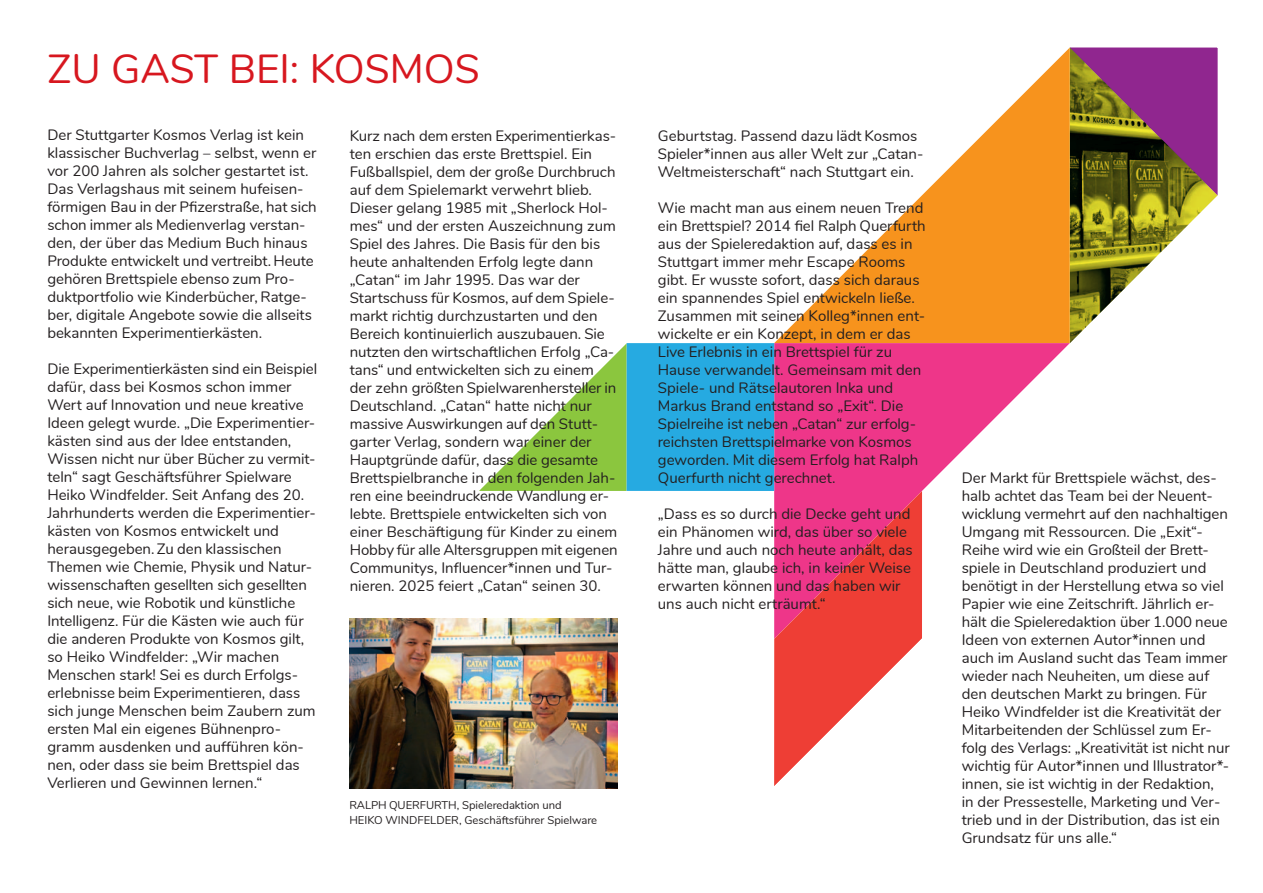
<style>
.page{position:relative;width:1263px;height:893px;background:#fff}
.page>*{position:absolute;margin:0;border:0;box-sizing:border-box;transform-origin:0 0}
.t1{font:40.5px "Nunito";color:#d7171f}
.t2{font:15px/18px "Nunito";color:#231f20}
.t3{font:11.25px/15px "Nunito";color:#231f20}
</style>
<div class="page">
<svg style="left:774px;top:48px;width:296px;height:295px"></svg>
<svg style="left:774px;top:343px;width:296px;height:148px;fill:#ee3689"></svg>
<div style="left:626px;top:343px;width:148px;height:148px;background:#26aae1"></div>
<svg style="left:479px;top:344px;width:147px;height:147px"></svg>
<svg style="left:774px;top:491px;width:148px;height:295px"></svg>
<img style="left:349px;top:619px;width:268px;height:170px">
<img style="left:1070px;top:47px;width:148px;height:296px">
<h1 class="t1" style="left:47px;top:47px;width:434px">ZU GAST BEI: KOSMOS</h1>
<p class="t2" style="left:47px;top:126px;width:271px">Der Stuttgarter Kosmos Verlag ist kein klassischer Buchverlag – selbst, wenn er vor 200 Jahren als solcher gestartet ist.<br>Das Verlagshaus mit seinem hufeisen&shy;förmigen Bau in der Pfizerstraße, hat sich schon immer als Medien verlag verstan&shy;den, der über das Medium Buch hinaus Produkte entwickelt und vertreibt.Heute gehören Brettspiele ebenso zum Pro&shy;duktportfolio wie Kinder bücher, Ratge - ber, digitale Angebote sowie die allseits bekannten Experimentierkästen.</p>
<p class="t2" style="left:47px;top:360px;width:271px">Die Experimentierkästen sind ein Beispiel dafür, dass bei Kosmos schon immer Wert auf Innovation und neue kreative Ideen gelegt wurde. „Die Experimentier&shy;kästen sind aus der Idee entstanden, Wissen nicht nur über Bücher zu vermit&shy;teln“ sagt Geschäftsführer Spielware Heiko Windfelder. Seit Anfang des 20.<br>Jahrhunderts werden die Experimentier&shy;kästen von Kosmos entwickelt und herausgegeben. Zu den klassischen Themen wie Chemie, Physik und Natur&shy;wissenschaften gesellten sich gesellten sich neue, wie Robotik und künstliche Intelligenz. Für die Kästen wie auch für die anderen Produkte von Kosmos gilt, so Heiko Windfelder: „Wir machen Menschen stark! Sei es durch Erfolgs&shy;erlebnisse beim Experimentieren, dass sich junge Menschen beim Zaubern zum ersten Mal ein eigenes Bühnenpro&shy;gramm ausdenken und aufführen kön&shy;nen, oder dass sie beim Brettspiel das Verlieren und Gewinnen lernen.“</p>
<p class="t2" style="left:350px;top:126px;width:269px">Kurz nach dem ersten Experimentier kas - ten erschien das erste Brettspiel. Ein Fußballspiel, dem der große Durchbruch auf dem Spielemarkt verwehrt blieb.<br>Dieser gelang 1985 mit „Sherlock Hol - mes“ und der ersten Auszeichnung zum Spiel des Jahres. Die Basis für den bis heute anhaltenden Erfolg legte dann „Catan“ im Jahr 1995. Das war der Startschuss für Kosmos, auf dem Spiele&shy;markt richtig durchzustarten und den Bereich kontinuierlich auszubauen. Sie nutzten den wirtschaftlichen Erfolg „Ca&shy;tans“ und entwickelten sich zu einem der zehn größten Spielwarenhersteller in Deutschland. „Catan“ hatte nicht nur massive Auswirkungen auf den Stutt&shy;garter Verlag, sondern war einer der Hauptgründe dafür, dass die gesamte Brettspielbranche in den folgenden Jah&shy;ren eine beeindruckende Wandlung er&shy;lebte. Brettspiele entwickelten sich von einer Beschäftigung für Kinder zu einem Hobby für alle Altersgruppen mit eigenen Communitys, Influencer*innen und Tur&shy;nieren. 2025 feiert „Catan“ seinen 30.</p>
<p class="t3" style="left:349px;top:797px;width:249px">RALPH QUERFURTH, Spieleredaktion und<br>HEIKO WINDFELDER, Geschäftsführer Spielware</p>
<p class="t2" style="left:658px;top:126px;width:267px">Geburtstag. Passend dazu lädt Kosmos<br>Spieler* innen aus aller Welt zur „Catan-<br>Welt meisterschaft“ nach Stuttgart ein.</p>
<p class="t2" style="left:658px;top:198px;width:269px">Wie macht man aus einem neuen Trend ein Brettspiel? 2014 fiel Ralph Querfurth aus der Spieleredaktion auf, dass es in Stuttgart immer mehr Escape Rooms gibt. Er wusste sofort, dass sich daraus ein spannendes Spiel entwickeln ließe.<br>Zusammen mit seinen Kolleg*innen ent&shy;wickelte er ein Konzept, in dem er das Live Erlebnis in ein Brettspiel für zu Hause verwandelt. Gemeinsam mit den Spiele- und Rätselautoren Inka und Markus Brand entstand so „Exit“. Die Spielreihe ist neben „Catan“ zur erfolg&shy;reichsten Brettspielmarke von Kosmos geworden. Mit diesem Erfolg hat Ralph Querfurth nicht gerechnet.</p>
<p class="t2" style="left:658px;top:504px;width:256px">„Dass es so durch die Decke geht und ein Phänomen wird, das über so viele Jahre und auch noch heute anhält, das hätte man, glaube ich, in keiner Weise erwarten können und das haben wir uns auch nicht erträumt.“</p>
<p class="t2" style="left:962px;top:468px;width:269px">Der Markt für Brettspiele wächst, des&shy;halb achtet das Team bei der Neuent&shy;wicklung vermehrt auf den nachhaltigen Umgang mit Ressourcen. Die „Exit“- Reihe wird wie ein Großteil der Brett&shy;spiele in Deutschland produziert und benötigt in der Herstellung etwa so viel Papier wie eine Zeitschrift. Jährlich er&shy;hält die Spieleredaktion über 1.000 neue Ideen von externen Autor*innen und auch im Ausland sucht das Team immer wieder nach Neuheiten, um diese auf den deutschen Markt zu bringen. Für Heiko Windfelder ist die Kreativität der Mitarbeitenden der Schlüssel zum Er&shy;folg des Verlags: „Kreativität ist nicht nur wichtig für Autor*innen und Illustrator*- innen, sie ist wichtig in der Redaktion, in der Pressestelle, Marketing und Ver&shy;trieb und in der Distribution, das ist ein Grundsatz für uns alle.“</p>
</div>
